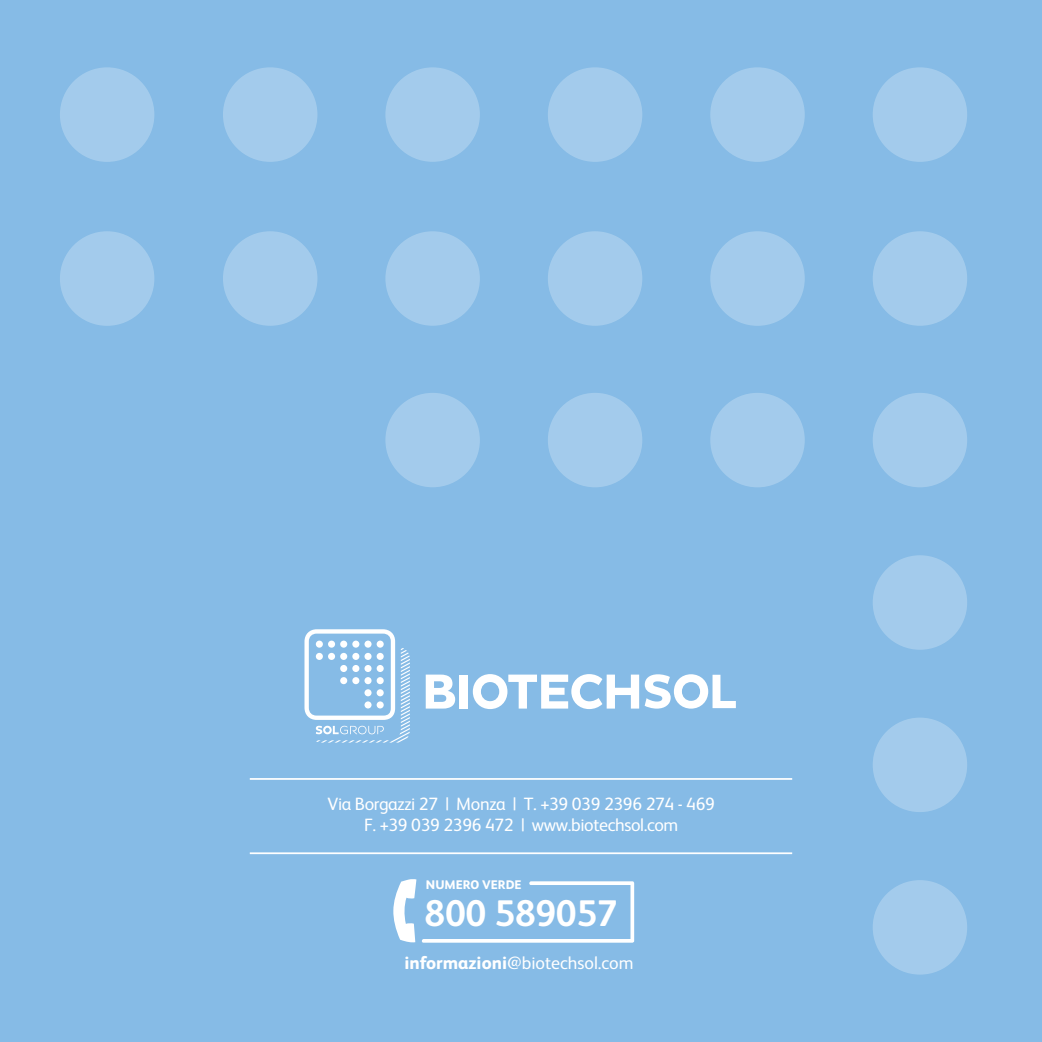
<style>
.page{position:relative;width:1042px;height:1042px;background:#86bbe6}
.page>*{position:absolute;margin:0;border:0;box-sizing:border-box;transform-origin:0 0}
.t1{font:700 37.1px "FS Albert";letter-spacing:-.01em;color:#fff}
.t2{font:17.85px/21.3px "FS Albert";letter-spacing:-.02em;color:#fff;text-align:center}
.t3{font:17.85px "FS Albert";color:#fff}
.t4{font:800 12.42px "FS Albert";color:#fff}
.s1{font-weight:800}
</style>
<div class="page">
<div style="left:873px;top:67px;width:94px;height:95px;background:#a3cbec;border-radius:50%"></div>
<div style="left:385px;top:67px;width:95px;height:95px;background:#a3cbec;border-radius:50%"></div>
<div style="left:548px;top:67px;width:94px;height:95px;background:#a3cbec;border-radius:50%"></div>
<div style="left:60px;top:67px;width:94px;height:95px;background:#a3cbec;border-radius:50%"></div>
<div style="left:223px;top:67px;width:94px;height:95px;background:#a3cbec;border-radius:50%"></div>
<div style="left:710px;top:67px;width:95px;height:95px;background:#a3cbec;border-radius:50%"></div>
<div style="left:873px;top:231px;width:94px;height:95px;background:#a3cbec;border-radius:50%"></div>
<div style="left:385px;top:231px;width:95px;height:95px;background:#a3cbec;border-radius:50%"></div>
<div style="left:548px;top:231px;width:94px;height:95px;background:#a3cbec;border-radius:50%"></div>
<div style="left:60px;top:231px;width:94px;height:95px;background:#a3cbec;border-radius:50%"></div>
<div style="left:223px;top:231px;width:94px;height:95px;background:#a3cbec;border-radius:50%"></div>
<div style="left:710px;top:231px;width:95px;height:95px;background:#a3cbec;border-radius:50%"></div>
<div style="left:873px;top:393px;width:94px;height:94px;background:#a3cbec;border-radius:50%"></div>
<div style="left:385px;top:393px;width:95px;height:94px;background:#a3cbec;border-radius:50%"></div>
<div style="left:548px;top:393px;width:94px;height:94px;background:#a3cbec;border-radius:50%"></div>
<div style="left:710px;top:393px;width:95px;height:94px;background:#a3cbec;border-radius:50%"></div>
<div style="left:873px;top:555px;width:94px;height:95px;background:#a3cbec;border-radius:50%"></div>
<div style="left:873px;top:717px;width:94px;height:95px;background:#a3cbec;border-radius:50%"></div>
<div style="left:873px;top:880px;width:94px;height:94px;background:#a3cbec;border-radius:50%"></div>
<svg style="left:393px;top:879px;width:241px;height:64px"></svg>
<hr style="left:250px;top:852px;width:542px;height:2px;background:#fff">
<hr style="left:250px;top:778px;width:542px;height:2px;background:#fff">
<svg style="left:645px;top:674px;width:91px;height:34px"></svg>
<svg style="left:426px;top:674px;width:29px;height:34px"></svg>
<div style="left:460px;top:674px;width:8px;height:34px;background:#fff"></div>
<svg style="left:473px;top:674px;width:166px;height:35px"></svg>
<svg style="left:304px;top:629px;width:106px;height:113px"></svg>
<p class="t2" style="left:327px;top:792px;width:389px">Via Borgazzi 27 | Monza | T. +39 039 2396 274 - 469<br>F. +39 039 2396 472 | www.biotechsol.com</p>
<p class="t4" style="left:426px;top:875px;width:97px">NUMERO VERDE</p>
<h1 class="t1" style="left:425px;top:887px;width:194px">800 589057</h1>
<p class="t3" style="left:404px;top:951px;width:231px"><span class="s1">informazioni</span>@biotechsol.com</p>
</div>
